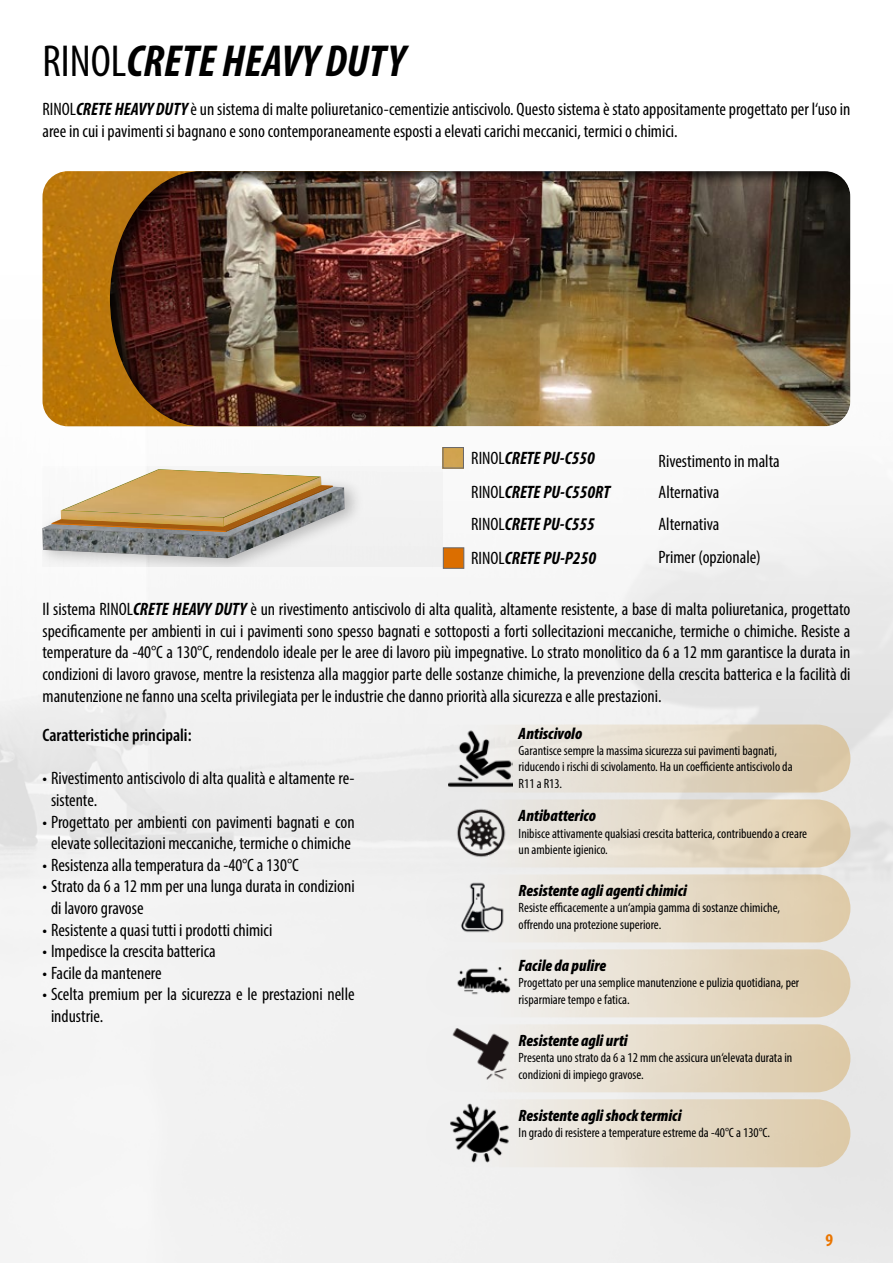
<style>
.page{position:relative;width:893px;height:1263px;background:#fff}
.page>*{position:absolute;margin:0;border:0;box-sizing:border-box;transform-origin:0 0}
.t1{font:italic 700 condensed 45px "Myriad Pro";color:#000}
.t2{font:condensed 18px/21.6px "Myriad Pro";color:#000}
.t3{font:italic 700 condensed 18px/33.6px "Myriad Pro";color:#000}
.t4{font:600 condensed 18px "Myriad Pro";color:#000}
.t5{font:700 condensed 18px "Myriad Pro";color:#ea7500}
.t6{font:italic 900 condensed 16.5px "Myriad Pro";color:#000}
.t7{font:condensed 13.5px/16.2px "Myriad Pro";color:#000}
.s1{font-weight:400;font-style:normal}
.s2{font-weight:700;font-style:italic}
</style>
<div class="page">
<img style="left:0;top:192px;width:893px;height:1071px">
<img style="left:43px;top:171px;width:66px;height:255px">
<div style="left:109px;top:170px;width:742px;height:256px;background:#000;opacity:.75"></div>
<img style="left:43px;top:466px;width:400px;height:100px">
<svg style="left:43px;top:469px;width:302px;height:89px"></svg>
<img style="left:61px;top:510px;width:163px;height:16px">
<svg style="left:445px;top:449px;width:17px;height:17px"></svg>
<div style="left:443px;top:447px;width:21px;height:21px;border:1px solid #67676b"></div>
<div style="left:443px;top:547px;width:21px;height:22px;background:#db6e00;border:1px solid #67676b"></div>
<div style="left:425px;top:724px;width:425px;height:68px;background:linear-gradient(to right,#f0f2f6,#d8c5a2);border-radius:34px"></div>
<img style="left:449px;top:727px;width:63px;height:63px">
<div style="left:425px;top:799px;width:425px;height:68px;background:linear-gradient(to right,#edeff3,#dfcba8);border-radius:34px"></div>
<div style="left:425px;top:874px;width:425px;height:68px;background:linear-gradient(to right,#f1f4f7,#decba8);border-radius:34px"></div>
<div style="left:425px;top:1024px;width:425px;height:68px;background:linear-gradient(to right,#f3f5f9,#ddc9a6);border-radius:34px"></div>
<div style="left:425px;top:949px;width:425px;height:68px;background:linear-gradient(to right,#f3f6fa,#ddcaa9);border-radius:34px"></div>
<div style="left:425px;top:1099px;width:425px;height:68px;background:linear-gradient(to right,#f3f5f8,#dcc8a6);border-radius:34px"></div>
<img style="left:449px;top:801px;width:63px;height:64px">
<img style="left:449px;top:876px;width:63px;height:64px">
<img style="left:449px;top:951px;width:63px;height:53px">
<img style="left:449px;top:1026px;width:63px;height:60px">
<img style="left:449px;top:1101px;width:63px;height:64px">
<h1 class="t1" style="left:43px;top:33px;width:364px"><span class="s1">RINOL</span>CRETE HEAVY DUTY</h1>
<p class="t2" style="left:43px;top:98px;width:809px">RINOL<span class="s2">CRETE HEAVY DUTY</span> è un sistema di malte poliuretanico-cementizie antiscivolo. Questo sistema è stato appositamente progettato per l‘uso in aree in cui i pavimenti si bagnano e sono contemporaneamente esposti a elevati carichi meccanici, termici o chimici.</p>
<p class="t3" style="left:471px;top:441px;width:140px"><span class="s1">RINOL</span>CRETE PU-C550<br><span class="s1">RINOL</span>CRETE PU-C550RT</p>
<p class="t2" style="left:658px;top:446px;width:123px;line-height:30.6px">Rivestimento in malta<br>Alternativa</p>
<p class="t3" style="left:471px;top:507px;width:126px"><span class="s1">RINOL</span>CRETE PU-C555<br><span class="s1">RINOL</span>CRETE PU-P250</p>
<p class="t2" style="left:658px;top:507px;width:104px;line-height:33px">Alternativa<br>Primer (opzionale)</p>
<p class="t2" style="left:43px;top:598px;width:810px;text-align:justify">Il sistema RINOL<span class="s2">CRETE HEAVY DUTY</span> è un rivestimento antiscivolo di alta qualità, altamente resistente, a base di malta poliuretanica, progettato specificamente per ambienti in cui i pavimenti sono spesso bagnati e sottoposti a forti sollecitazioni meccaniche, termiche o chimiche. Resiste a temperature da -40°C a 130°C, rendendolo ideale per le aree di lavoro più impegnative. Lo strato monolitico da 6 a 12 mm garantisce la durata in condizioni di lavoro gravose, mentre la resistenza alla maggior parte delle sostanze chimiche, la prevenzione della crescita batterica e la facilità di manutenzione ne fanno una scelta privilegiata per le industrie che danno priorità alla sicurezza e alle prestazioni.</p>
<p class="t4" style="left:43px;top:724px;width:151px">Caratteristiche principali:</p>
<p class="t2" style="left:51px;top:767px;width:305px;text-indent:-8px">• Rivestimento antiscivolo di alta qualità e altamente re&shy;sistente.</p>
<p class="t2" style="left:43px;top:811px;width:314px;text-align:center">• Progettato per ambienti con pavimenti bagnati e con elevate sollecitazioni meccaniche, termiche o chimiche</p>
<p class="t2" style="left:43px;top:854px;width:258px">• Resistenza alla temperatura da -40°C a 130°C</p>
<p class="t2" style="left:51px;top:875px;width:305px;text-indent:-8px">• Strato da 6 a 12 mm per una lunga durata in condizioni di lavoro gravose</p>
<p class="t2" style="left:43px;top:919px;width:231px">• Resistente a quasi tutti i prodotti chimici</p>
<p class="t2" style="left:43px;top:940px;width:175px">• Impedisce la crescita batterica</p>
<p class="t2" style="left:43px;top:962px;width:121px">• Facile da mantenere</p>
<p class="t2" style="left:51px;top:983px;width:305px;text-indent:-8px">• Scelta premium per la sicurezza e le prestazioni nelle industrie.</p>
<p class="t6" style="left:519px;top:723px;width:65px">Antiscivolo</p>
<p class="t7" style="left:519px;top:742px;width:275px">Garantisce sempre la massima sicurezza sui pavimenti bagnati, riducendo i rischi di scivolamento. Ha un coefficiente antiscivolo da<br>R11 a R13.</p>
<p class="t6" style="left:519px;top:805px;width:79px">Antibatterico</p>
<p class="t7" style="left:519px;top:825px;width:290px">Inibisce attivamente qualsiasi crescita batterica, contribuendo a creare un ambiente igienico.</p>
<p class="t6" style="left:519px;top:880px;width:170px">Resistente agli agenti chimici</p>
<p class="t7" style="left:519px;top:900px;width:263px">Resiste efficacemente a un‘ampia gamma di sostanze chimiche, offrendo una protezione superiore.</p>
<p class="t6" style="left:519px;top:955px;width:89px">Facile da pulire</p>
<p class="t7" style="left:519px;top:975px;width:282px">Progettato per una semplice manutenzione e pulizia quotidiana, per risparmiare tempo e fatica.</p>
<p class="t6" style="left:519px;top:1030px;width:111px">Resistente agli urti</p>
<p class="t7" style="left:519px;top:1050px;width:275px">Presenta uno strato da 6 a 12 mm che assicura un‘elevata durata in condizioni di impiego gravose.</p>
<p class="t6" style="left:519px;top:1105px;width:165px">Resistente agli shock termici</p>
<p class="t7" style="left:519px;top:1124px;width:253px">In grado di resistere a temperature estreme da -40°C a 130°C.</p>
<p class="t5" style="left:825px;top:1229px;width:9px">9</p>
</div>
